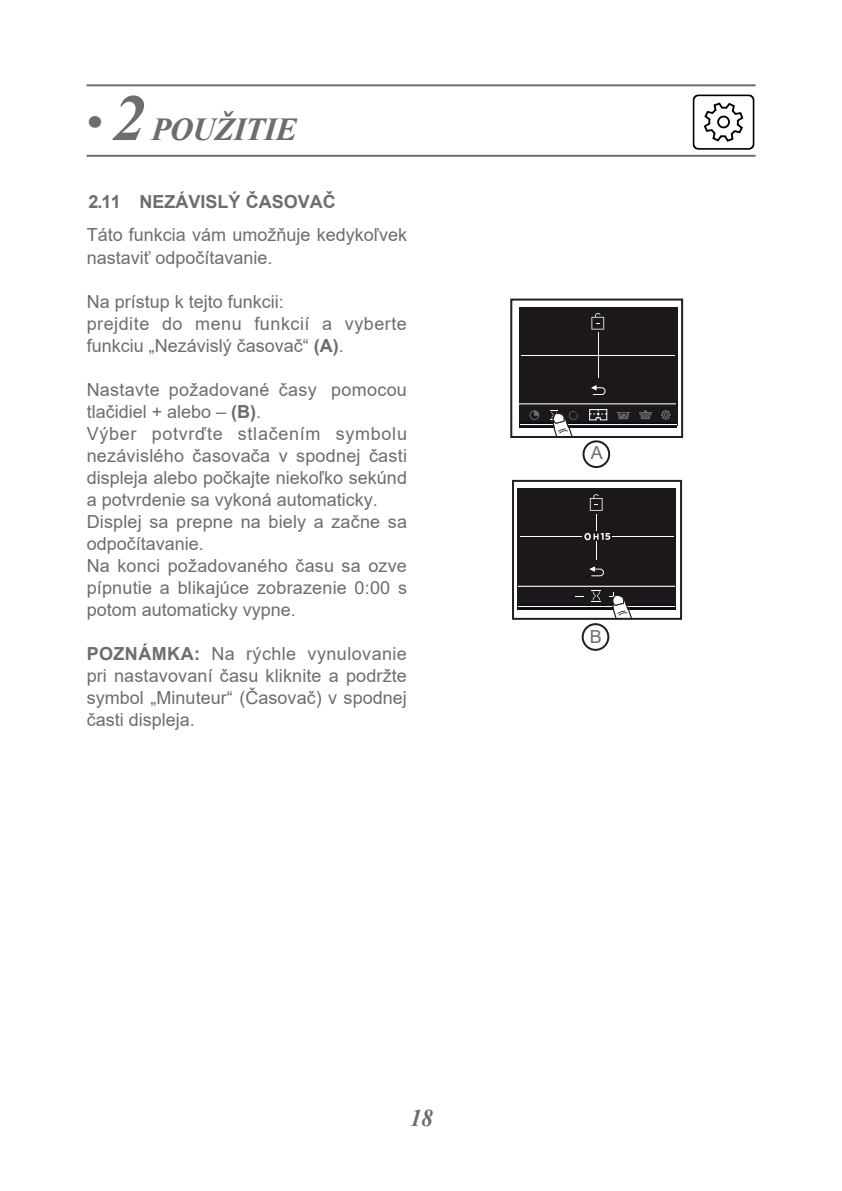
<style>
.page{position:relative;width:842px;height:1191px;background:#fff}
.page>*{position:absolute;margin:0;border:0;box-sizing:border-box;transform-origin:0 0}
.t1{font:italic 700 32px "Times New Roman";letter-spacing:-.025em;color:#6c6d70}
.t2{font:italic 700 24px "Times New Roman";color:#6c6d70}
.DD2017{font:18px/22px "Arial";color:#6c6d70}
.DD2017-2{font:18px/22px "Arial";letter-spacing:.03em;color:#6c6d70}
.t3{font:700 18px "Arial";color:#6c6d70}
.s1{font-size:44px}
.s2{font-size:66px}
.s3{font-weight:700}
</style>
<div class="page">
<hr style="left:87px;top:84px;width:669px;height:2px;background:#6c6d70">
<hr style="left:87px;top:155px;width:669px;height:2px;background:#6c6d70">
<svg style="left:692px;top:94px;width:63px;height:56px"></svg>
<div style="left:718px;top:116px;width:11px;height:11px;background:#fff;border-radius:50%"></div>
<div style="left:717px;top:116px;width:13px;height:12px;border:2px solid #000;border-radius:50%"></div>
<div style="left:582px;top:440px;width:28px;height:28px;border:2px solid #231f20;border-radius:50%"></div>
<div style="left:582px;top:623px;width:27px;height:28px;border:2px solid #231f20;border-radius:50%"></div>
<div style="left:519px;top:307px;width:158px;height:119px;background:#1b171b"></div>
<hr style="left:521px;top:355px;width:154px;height:1px;background:#fff">
<hr style="left:598px;top:333px;width:1px;height:45px;background:#fff">
<div style="left:530px;top:410px;width:9px;height:10px;border:1px solid #6c6d70;border-radius:50%"></div>
<svg style="left:534px;top:410px;width:5px;height:6px"></svg>
<svg style="left:591px;top:313px;width:13px;height:16px"></svg>
<svg style="left:519px;top:422px;width:158px;height:6px"></svg>
<svg style="left:591px;top:385px;width:15px;height:10px"></svg>
<hr style="left:519px;top:403px;width:157px;height:1px;background:#fff">
<hr style="left:520px;top:424px;width:157px;height:1px;background:#fff">
<svg style="left:551px;top:409px;width:124px;height:26px"></svg>
<div style="left:510px;top:298px;width:173px;height:140px;border:2px solid #231f20"></div>
<div style="left:517px;top:488px;width:159px;height:119px;background:#1b171b"></div>
<hr style="left:520px;top:536px;width:153px;height:1px;background:#fff">
<hr style="left:596px;top:514px;width:1px;height:45px;background:#fff">
<svg style="left:592px;top:590px;width:9px;height:12px"></svg>
<svg style="left:590px;top:494px;width:12px;height:17px"></svg>
<div style="left:517px;top:604px;width:159px;height:5px;background:#18161f"></div>
<svg style="left:589px;top:566px;width:15px;height:10px"></svg>
<hr style="left:518px;top:606px;width:157px;height:1px;background:#fff">
<hr style="left:518px;top:586px;width:157px;height:1px;background:#fff">
<svg style="left:582px;top:531px;width:30px;height:10px"></svg>
<svg style="left:586px;top:533px;width:24px;height:7px"></svg>
<svg style="left:610px;top:592px;width:66px;height:25px"></svg>
<div style="left:512px;top:480px;width:170px;height:140px;border:2px solid #231f20"></div>
<p class="t1" style="left:87px;top:107px;width:212px"><span class="s1">•</span> <span class="s2">2</span> POUŽITIE</p>
<p class="t3" style="left:88px;top:189px;width:249px">2.11 NEZÁVISLÝ ČASOVAČ</p>
<p class="DD2017" style="left:87px;top:224px;width:322px">Táto funkcia vám umožňuje kedykoľvek nastaviť odpočítavanie.</p>
<p class="DD2017" style="left:87px;top:290px;width:199px">Na prístup k tejto funkcii:</p>
<p class="DD2017-2" style="left:87px;top:312px;width:322px">prejdite do menu funkcií a vyberte funkciu „Nezávislý časovač“ <span class="s3">(A)</span>.</p>
<p class="DD2017" style="left:87px;top:378px;width:322px">Nastavte požadované časy pomocou tlačidiel + alebo – <span class="s3">(B)</span>.</p>
<p class="DD2017" style="left:87px;top:422px;width:322px;text-align:justify">Výber potvrďte stlačením symbolu nezávislého časovača v spodnej časti displeja alebo počkajte niekoľko sekúnd a potvrdenie sa vykoná automaticky.</p>
<p class="DD2017" style="left:87px;top:510px;width:322px">Displej sa prepne na biely a začne sa odpočítavanie.</p>
<p class="DD2017" style="left:87px;top:554px;width:322px;text-align:justify">Na konci požadovaného času sa ozve pípnutie a blikajúce zobrazenie 0:00 s potom automaticky vypne.</p>
<p class="DD2017" style="left:87px;top:642px;width:322px;text-align:justify"><span class="s3">POZNÁMKA:</span> Na rýchle vynulovanie pri nastavovaní času kliknite a podržte symbol „Minuteur“ (Časovač) v spodnej časti displeja.</p>
<p class="t2" style="left:410px;top:1101px;width:25px">18</p>
<p class="DD2017" style="left:591px;top:442px;width:14px">A</p>
<p class="DD2017" style="left:590px;top:626px;width:14px">B</p>
</div>
